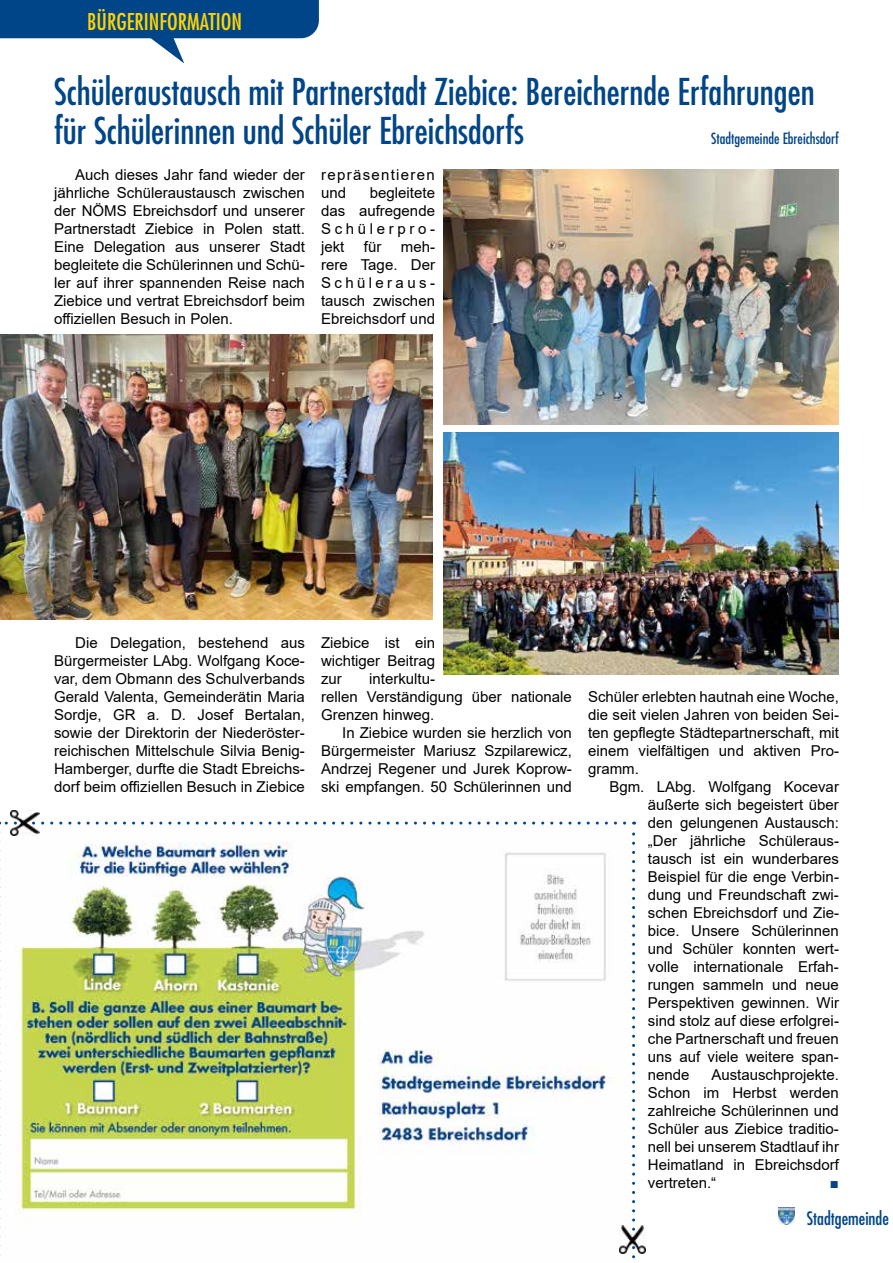
<style>
.page{position:relative;width:893px;height:1263px;background:#fff}
.page>*{position:absolute;margin:0;border:0;box-sizing:border-box;transform-origin:0 0}
.t1{font:condensed 36px/39px "Futura Std";color:#004587}
.t2{font:condensed 22.5px "Futura Std";color:#ffd300}
.t3{font:condensed 18px "Futura Std";color:#004587}
.t4{font:15px/18px "Arial";color:#000;text-align:justify}
.t5{font:condensed 15px "Futura Std";color:#004587}
.t6{font:15px/18px "Arial";letter-spacing:.09em;color:#000}
.t7{font:15px "Arial";color:#004587}
</style>
<div class="page">
<svg style="left:0;top:0;width:319px;height:63px"></svg>
<img style="left:778px;top:1208px;width:16px;height:17px">
<img style="left:0;top:334px;width:432px;height:285px">
<img style="left:443px;top:432px;width:396px;height:243px">
<img style="left:443px;top:169px;width:396px;height:256px">
<img style="left:0;top:829px;width:620px;height:424px">
<svg style="left:0;top:832px;width:1px;height:424px"></svg>
<svg style="left:632px;top:821px;width:3px;height:438px"></svg>
<svg style="left:0;top:821px;width:625px;height:3px"></svg>
<img style="left:620px;top:1225px;width:25px;height:29px">
<img style="left:11px;top:810px;width:28px;height:26px">
<h2 class="t2" style="left:87px;top:8px;width:156px">BÜRGERINFORMATION</h2>
<h1 class="t1" style="left:54px;top:72px;width:762px">Schüleraustausch mit Partnerstadt Ziebice: Bereichernde Erfahrungen für Schülerinnen und Schüler Ebreichsdorfs</h1>
<p class="t5" style="left:711px;top:130px;width:129px">Stadtgemeinde Ebreichsdorf</p>
<p class="t4" style="left:54px;top:166px;width:252px;text-indent:21px">Auch dieses Jahr fand wieder der jährliche Schüleraustausch zwischen der NÖMS Ebreichsdorf und unserer Partnerstadt Ziebice in Polen statt.<br>Eine Delegation aus unserer Stadt begleitete die Schülerinnen und Schü&shy;ler auf ihrer spannenden Reise nach Ziebice und vertrat Ebreichsdorf beim offiziellen Besuch in Polen.</p>
<p class="t6" style="left:321px;top:166px;width:115px">repräsentieren und</p>
<p class="t4" style="left:321px;top:184px;width:115px;text-indent:49px">begleitete das aufregende Schülerpro&shy;jekt</p>
<p class="t4" style="left:364px;top:238px;width:19px">für</p>
<p class="t4" style="left:321px;top:238px;width:115px;text-indent:80px">meh&shy;rere Tage. Der Schüleraus&shy;tausch zwischen Ebreichsdorf und</p>
<p class="t4" style="left:54px;top:634px;width:252px;text-indent:21px">Die Delegation, bestehend aus Bürgermeister LAbg. Wolfgang Koce&shy;var, dem Obmann des Schulverbands Gerald Valenta, Gemeinderätin Maria Sordje, GR a. D. Josef Bertalan, sowie der Direktorin der Niederöster&shy;reichischen Mittelschule Silvia Benig-Hamberger, durfte die Stadt Ebreichs&shy;dorf beim offiziellen Besuch in Ziebice</p>
<p class="t4" style="left:321px;top:634px;width:115px">Ziebice ist ein wichtiger Beitrag zur</p>
<p class="t4" style="left:321px;top:670px;width:252px;text-align:left;text-indent:48px">interkultu-<br>rellen Verständigung über nationale<br>Grenzen hinweg.</p>
<p class="t4" style="left:321px;top:724px;width:252px;text-indent:21px">In Ziebice wurden sie herzlich von Bürgermeister Mariusz Szpilarewicz, Andrzej Regener und Jurek Koprow&shy;ski empfangen. 50 Schülerinnen und</p>
<p class="t4" style="left:588px;top:688px;width:252px">Schüler erlebten hautnah eine Woche, die seit vielen Jahren von beiden Sei&shy;ten gepflegte Städtepartnerschaft, mit einem vielfältigen und aktiven Pro&shy;gramm.</p>
<p class="t4" style="left:648px;top:778px;width:193px;text-indent:-38px">Bgm. LAbg. Wolfgang Kocevar äußerte sich begeistert über den gelungenen Austausch: „Der jährliche Schüleraus&shy;tausch ist ein wunderbares Beispiel für die enge Verbin&shy;dung und Freundschaft zwi&shy;schen Ebreichsdorf und Zie&shy;bice. Unsere Schülerinnen und Schüler konnten wert&shy;volle internationale Erfah&shy;rungen sammeln und neue Perspektiven gewinnen. Wir sind stolz auf diese erfolgrei&shy;che Partnerschaft und freuen uns auf viele weitere span&shy;nende</p>
<p class="t4" style="left:648px;top:1066px;width:193px;text-indent:64px">Austauschprojekte.<br>Schon im Herbst werden zahlreiche Schülerinnen und Schüler aus Ziebice traditio&shy;nell bei unserem Stadtlauf ihr Heimatland in Ebreichsdorf vertreten.“</p>
<p class="t7" style="left:830px;top:1173px;width:11px">■</p>
<p class="t3" style="left:807px;top:1207px;width:84px">Stadtgemeinde</p>
</div>
